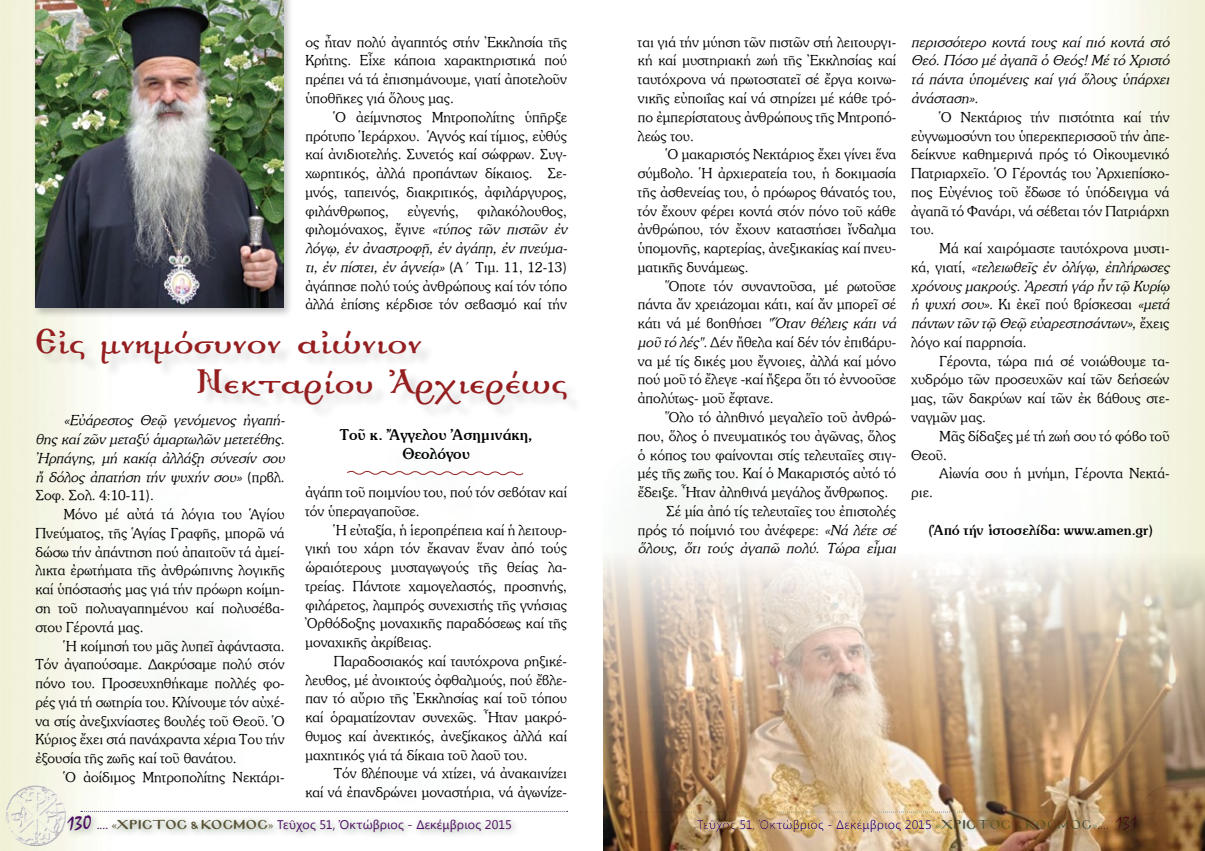
<style>
.page{position:relative;width:1205px;height:851px;background:#fff}
.page>*{position:absolute;margin:0;border:0;box-sizing:border-box;transform-origin:0 0}
.t1{font:700 37.5px/40px "Genesis";color:#951f20}
.t2{font:16.25px/18.8px "SK Souv Pol Un W";color:#000;text-align:center}
.t3{font:15px/18.8px "SK Souvenirl Light Pol Un W";color:#000;text-align:justify}
.t4{font:italic 15px/18.8px "SK Souvenirl Light Pol Un W";color:#000}
.t5{font:15px "SK Souv Pol Un W";color:#000}
.t6{font:12.5px "Segoe UI";letter-spacing:.01em;color:#4d0c62}
.s1{font-style:italic}
.s2{font-style:normal}
.s3{font-family:"Mistral";font-size:20px}
.s4{font-family:"Minion Pro"}
.s5{font-family:"Minion Pro";color:#585134}
.s6{font-family:"Mg Byzantine UC Pol Normal";font-size:11.25px;color:#585134}
</style>
<div class="page">
<img style="left:0;top:0;width:1205px;height:850px">
<div style="left:32px;top:0;width:262px;height:318px;background:#000;opacity:.25"></div>
<img style="left:35px;top:0;width:248px;height:308px">
<div style="left:38px;top:330px;width:544px;height:90px;background:#000;opacity:.15"></div>
<svg style="left:346px;top:469px;width:178px;height:7px"></svg>
<img style="left:603px;top:553px;width:602px;height:297px">
<p class="t3" style="left:305px;top:32px;width:263px">ος ἦταν πολύ ἀγαπητός στήν Ἐκκλησία τῆς Κρήτης. Εἶχε κάποια χαρακτηριστικά πού πρέπει νά τά ἐπισημάνουμε, γιατί ἀποτελοῦν ὑποθῆκες γιά ὅλους μας.</p>
<p class="t3" style="left:305px;top:107px;width:267px;text-align:left;text-indent:28px">Ὁ ἀείμνηστος Μητροπολίτης ὑπῆρξε πρότυπο Ἱεράρχου. Ἁγνός καί τίμιος, εὐθύς καί ἀνιδιοτελής. Συνετός καί σώφρων. Συγ&shy;χωρητικός, ἀλλά προπάντων δίκαιος. Σε&shy;μνός, ταπεινός, διακριτικός, ἀφιλάργυρος, φιλάνθρωπος, εὐγενής, φιλακόλουθος, φιλομόναχος, ἔγινε <span class="s1">«τύπος τῶν πιστῶν ἐν λόγῳ,ἐνἀναστροφῇ,ἐνἀγάπῃ,ἐνπνεύμα&shy;τι,ἐνπίστει,ἐνἁγνείᾳ»</span>( Α ΄ Τ ι μ . 1 1 , 1 2 - 1 3 ) ἀγάπησε πολύ τούς ἀνθρώπους καί τόν τόπο ἀλλά ἐπίσης κέρδισε τόν σεβασμό καί τήν</p>
<h1 class="t1" style="left:196px;top:323px;width:373px;text-indent:-160px">Εἰς μνημόσυνον αἰώνιον<br>Νεκταρίου Ἀρχιερέως</h1>
<p class="t2" style="left:340px;top:425px;width:194px">Τοῦ κ. Ἄγγελου Ἀσημινάκη,<br>Θεολόγου</p>
<p class="t4" style="left:35px;top:410px;width:255px;text-indent:28px">«Εὐάρεστος Θεῷ γενόμενος ἠγαπή&shy;θηςκαίζῶνμεταξύἁμαρτωλῶνμετετέθης.<br>Ἠρπάγης, μή κακίᾳ ἀλλάξῃ σύνεσίν σου ἤ δόλος ἀπατήση τήν ψυχήν σου» <span class="s2">( π ρ β λ .<br>Σοφ. Σολ. 4:10-11).</span></p>
<p class="t3" style="left:35px;top:504px;width:251px;text-indent:28px">Μόνο μέ αὐτά τά λόγια του Ἁγίου Πνεύματος, τῆς Ἁγίας Γραφῆς, μπορῶ νά δώσω τήν ἀπάντηση πού ἀπαιτοῦν τά ἀμεί&shy;λικτα ἐρωτήματα τῆς ἀνθρώπινης λογικῆς καί ὑπόστασής μας γιά τήν πρόωρη κοίμη&shy;ση τοῦ πολυαγαπημένου καί πολυσέβα&shy;στου Γέροντά μας.</p>
<p class="t3" style="left:35px;top:635px;width:251px;text-indent:28px">Ἡ κοίμησή του μᾶς λυπεῖ ἀφάνταστα.<br>Τόν ἀγαπούσαμε. Δακρύσαμε πολύ στόν πόνο του. Προσευχηθήκαμε πολλές φο&shy;ρές γιά τή σωτηρία του. Κλίνουμε τόν αὐχέ&shy;να στίς ἀνεξιχνίαστες βουλές τοῦ Θεοῦ. Ὁ Κύριος ἔχει στά πανάχραντα χέρια Του τήν ἐξουσία τῆς ζωῆς καί τοῦ θανάτου.</p>
<p class="t3" style="left:64px;top:767px;width:222px">Ὁ ἀοίδιμος Μητροπολίτης Νεκτάρι-</p>
<p class="t3" style="left:305px;top:482px;width:263px">ἀγάπη τοῦ ποιμνίου του, πού τόν σεβόταν καί τόν ὑπεραγαποῦσε.</p>
<p class="t3" style="left:305px;top:519px;width:263px;text-indent:28px">Ἡ εὐταξία, ἡ ἱεροπρέπεια καί ἡ λειτουρ&shy;γική του χάρη τόν ἔκαναν ἕναν ἀπό τούς ὡραιότερους μυσταγωγούς τῆς θείας λα&shy;τρείας. Πάντοτε χαμογελαστός, προσηνής, φιλάρετος, λαμπρός συνεχιστής τῆς γνήσιας Ὀρθόδοξης μοναχικῆς παραδόσεως καί τῆς μοναχικῆς ἀκρίβειας.</p>
<p class="t3" style="left:305px;top:651px;width:263px;text-indent:28px">Παραδοσιακός καί ταυτόχρονα ρηξικέ&shy;λευθος, μέ ἀνοικτούς ὀφθαλμούς, πού ἔβλε&shy;παν τό αὔριο τῆς Ἐκκλησίας καί τοῦ τόπου καί ὁραματίζονταν συνεχῶς. Ἦταν μακρό&shy;θυμος καί ἀνεκτικός, ἀνεξίκακος ἀλλά καί μαχητικός γιά τά δίκαια τοῦ λαοῦ του.</p>
<p class="t3" style="left:305px;top:763px;width:263px;text-align:right">Τόν βλέπουμε νά χτίζει, νά ἀνακαινίζει<br>καί νά ἐπανδρώνει μοναστήρια, νά ἀγωνίζε-</p>
<p class="t3" style="left:638px;top:32px;width:260px">ται γιά τήν μύηση τῶν πιστῶν στή λειτουργι&shy;κή καί μυστηριακή ζωή τῆς Ἐκκλησίας καί ταυτόχρονα νά πρωτοστατεῖ σέ ἔργα κοινω&shy;νικῆς εὐποιΐας καί νά στηρίζει μέ κάθε τρό&shy;πο ἐμπερίστατους ἀνθρώπους τῆς Μητροπό&shy;λεώς του.</p>
<p class="t3" style="left:638px;top:144px;width:260px;text-indent:28px">Ὁ μακαριστός Νεκτάριος ἔχει γίνει ἕνα σύμβολο. Ἡ ἀρχιερατεία του, ἡ δοκιμασία τῆς ἀσθενείας του, ὁ πρόωρος θάνατός του, τόν ἔχουν φέρει κοντά στόν πόνο τοῦ κάθε ἀνθρώπου, τόν ἔχουν καταστήσει ἴνδαλμα ὑπομονῆς, καρτερίας, ἀνεξικακίας καί πνευ&shy;ματικῆς δυνάμεως.</p>
<p class="t3" style="left:638px;top:276px;width:264px;text-align:left;text-indent:28px">Ὅποτε τόν συναντοῦσα, μέ ρωτοῦσε πάντα ἄν χρειάζομαι κάτι, καί ἄν μπορεῖ σέ κ άτ ι ν ά μ έ β ο η θ ή σ ε ι <span class="s1">"Ὅταν θέλεις κάτι νά μοῦτό λές".</span>Δέν ἤθελα καί δέν τόν ἐπιβάρυ&shy;να μέ τίς δικές μου ἔγνοιες, ἀλλά καί μόνο πού μοῦ τό ἔλεγε -καί ἤξερα ὅτι τό ἐννοοῦσε ἀπολύτως- μοῦ ἔφτανε.</p>
<p class="t3" style="left:666px;top:407px;width:231px">Ὅλο τό ἀληθινό μεγαλεῖο τοῦ ἀνθρώ-</p>
<p class="t3" style="left:638px;top:426px;width:260px">που, ὅλος ὁ πνευματικός του ἀγῶνας, ὅλος</p>
<p class="t3" style="left:638px;top:444px;width:260px">ὁ κόπος του φαίνονται στίς τελευταῖες στιγ-</p>
<p class="t3" style="left:638px;top:463px;width:260px">μές τῆς ζωῆς του. Καί ὁ Μακαριστός αὐτό τό</p>
<p class="t3" style="left:638px;top:482px;width:252px">ἔδειξε. Ἦταν ἀληθινά μεγάλος ἄνθρωπος.</p>
<p class="t3" style="left:666px;top:501px;width:231px">Σέ μία ἀπό τίς τελευταῖες του ἐπιστολές</p>
<p class="t3" style="left:638px;top:519px;width:264px">πρός τό ποίμνιό του ἀνέφερε: <span class="s1">«Νά λέτε σέ</span></p>
<p class="t4" style="left:638px;top:538px;width:264px">ὅλους, ὅτι τούς ἀγαπῶ πολύ. Τώρα εἶμαι</p>
<p class="t4" style="left:911px;top:32px;width:264px;text-align:justify">περισσότερο κοντά τους καί πιό κοντά στό Θεό.Πόσο μέἀγαπᾶ ὁ Θεός!Μέτό Χριστό τά πάντα ὑπομένεις καί γιά ὅλους ὑπάρχει ἀνάσταση».</p>
<p class="t3" style="left:911px;top:107px;width:260px;text-indent:28px">Ὁ Νεκτάριος τήν πιστότητα καί τήν εὐγνωμοσύνη του ὑπερεκπερισσοῦ τήν ἀπε&shy;δείκνυε καθημερινά πρός τό Οἰκουμενικό Πατριαρχεῖο. Ὁ Γέροντάς του Ἀρχιεπίσκο&shy;πος Εὐγένιος τοῦ ἔδωσε τό ὑπόδειγμα νά ἀγαπᾶ τό Φανάρι, νά σέβεται τόν Πατριάρχη του.</p>
<p class="t4" style="left:911px;top:238px;width:264px;text-indent:28px"><span class="s2">Μά καί χαιρόμαστε ταυτόχρονα μυστι&shy;κ ά , γ ι α τ ί ,</span> «τελειωθεῖς ἐν ὀλίγῳ, ἐπλήρωσες χρόνουςμακρούς.Ἀρεστή γάρἧντῷ Κυρίῳ ἡ ψυχή σου». <span class="s2">Κι ἐκεῖ πού βρίσκεσαι</span> «μετά πάντωντῶντῷ Θεῷ εὐαρεστησάντων»,<span class="s2">ἔ χ ε ι ς λόγο καί παρρησία.</span></p>
<p class="t3" style="left:911px;top:351px;width:260px;text-indent:28px">Γέροντα, τώρα πιά σέ νοιώθουμε τα&shy;χυδρόμο τῶν προσευχῶν καί τῶν δεήσεών μας, τῶν δακρύων καί τῶν ἐκ βάθους στε&shy;ναγμῶν μας.</p>
<p class="t3" style="left:911px;top:426px;width:260px;text-indent:28px">Μᾶς δίδαξες μέ τή ζωή σου τό φόβο τοῦ<br>Θεοῦ.</p>
<p class="t3" style="left:939px;top:463px;width:231px">Αἰωνία σου ἡ μνήμη, Γέροντα Νεκτά-</p>
<p class="t3" style="left:911px;top:482px;width:23px">ριε.</p>
<p class="t5" style="left:928px;top:520px;width:226px">(Ἀπό τήν ἱστοσελίδα: www.amen.gr)</p>
<p class="t6" style="left:67px;top:815px;width:446px"><span class="s3">130</span> <span class="s4">....</span> <span class="s5">«</span><span class="s6">ΧΡΙΣΤΟΣ &amp; ΚΟΣΜΟΣ</span><span class="s5">»</span> Τεῦχος 51, Ὀκτώβριος - Δεκέμβριος 2015</p>
<p class="t6" style="left:697px;top:815px;width:442px">Τεῦχος 51, Ὀκτώβριος - Δεκέμβριος 2015 <span class="s5">«</span><span class="s6">ΧΡΙΣΤΟΣ &amp; ΚΟΣΜΟΣ</span><span class="s5">»</span><span class="s4">....</span> <span class="s3">131</span></p>
</div>
